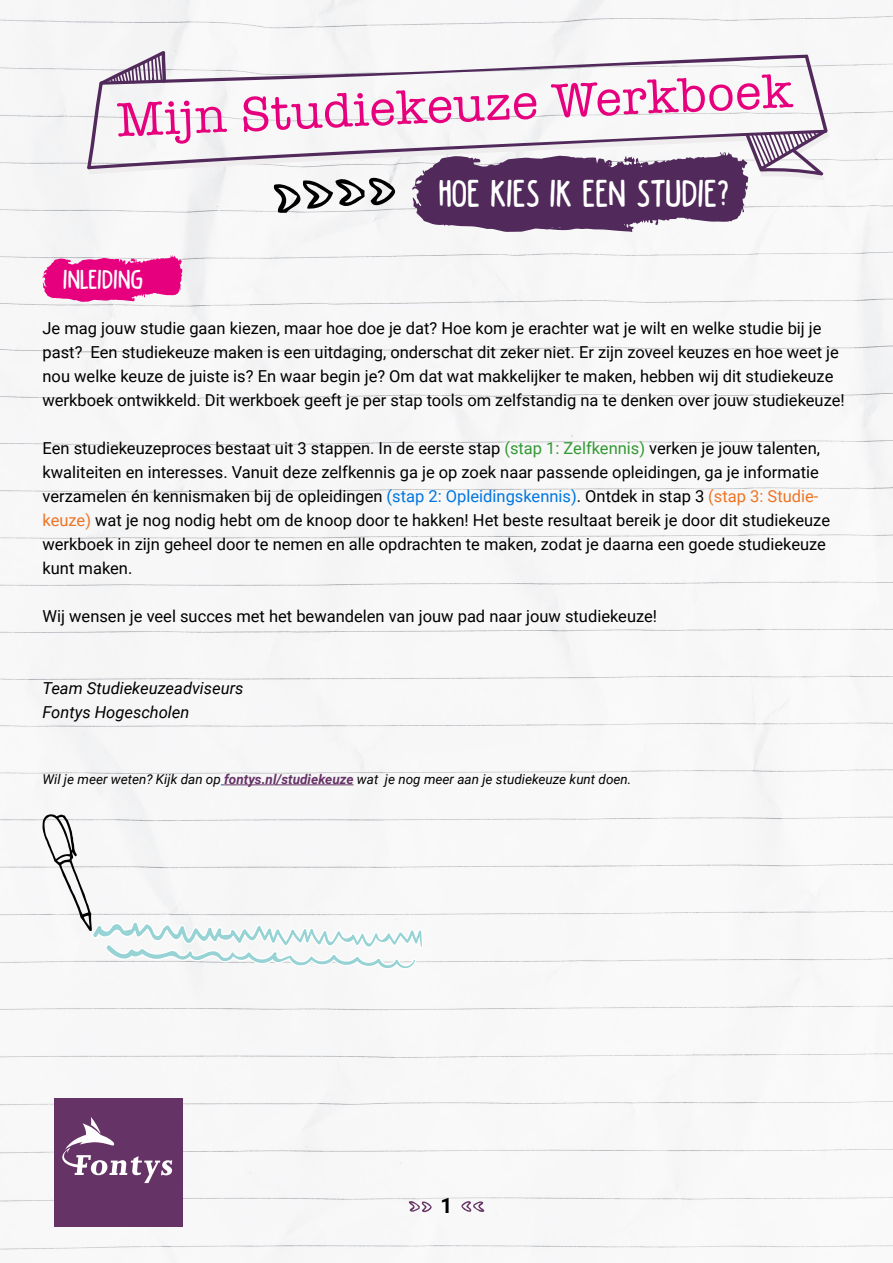
<style>
.page{position:relative;width:893px;height:1263px;background:#fff}
.page>*{position:absolute;margin:0;border:0;box-sizing:border-box;transform-origin:0 0}
.t1{font:49.5px "American Typewriter";color:#e6007d}
.t2{font:700 38.25px "Black Coffee";color:#fff}
.t3{font:700 27px "Black Coffee";color:#fff}
.t4{font:700 21px "Roboto";color:#000}
.t5{font:16.5px/24px "Roboto";color:#000}
.t6{font:italic 16.5px/24px "Roboto";color:#000}
.t7{font:italic 13.5px "Roboto";color:#000}
.s1{color:#393}
.s2{color:#0076e0}
.s3{color:#ee7425}
.s4{font-weight:700;color:#636}
</style>
<div class="page">
<img style="left:0;top:0;width:893px;height:1263px">
<svg style="left:409px;top:1199px;width:23px;height:16px"></svg>
<svg style="left:461px;top:1198px;width:23px;height:16px"></svg>
<svg style="left:87px;top:51px;width:742px;height:181px"></svg>
<svg style="left:43px;top:255px;width:139px;height:47px"></svg>
<svg style="left:42px;top:814px;width:382px;height:205px"></svg>
<div style="left:54px;top:1098px;width:128px;height:129px;background:#636"></div>
<svg style="left:62px;top:1117px;width:110px;height:66px"></svg>
<hr style="left:224px;top:784px;width:130px;height:1px;background:#636">
<h1 class="t1" style="left:115px;top:79px;width:678px;rotate:-2deg">Mijn Studiekeuze Werkboek</h1>
<h2 class="t2" style="left:440px;top:171px;width:293px">HOE KIES IK EEN STUDIE?</h2>
<h3 class="t3" style="left:64px;top:263px;width:81px">INLEIDING</h3>
<p class="t5" style="left:43px;top:316px;width:804px">Je mag jouw studie gaan kiezen, maar hoe doe je dat? Hoe kom je erachter wat je wilt en welke studie bij je past? Een studiekeuze maken is een uitdaging, onderschat dit zeker niet. Er zijn zoveel keuzes en hoe weet je nou welke keuze de juiste is? En waar begin je? Om dat wat makkelijker te maken, hebben wij dit studiekeuze werkboek ontwikkeld. Dit werkboek geeft je per stap tools om zelfstandig na te denken over jouw studiekeuze!</p>
<p class="t5" style="left:43px;top:436px;width:789px">Een studiekeuzeproces bestaat uit 3 stappen. In de eerste stap <span class="s1">(stap 1: Zelfkennis)</span> verken je jouw talenten, kwaliteiten en interesses. Vanuit deze zelfkennis ga je op zoek naar passende opleidingen, ga je informatie verzamelen én kennismaken bij de opleidingen <span class="s2">(stap 2: Opleidingskennis)</span>. Ontdek in stap 3 <span class="s3">(stap 3: Studie&shy;keuze)</span> wat je nog nodig hebt om de knoop door te hakken! Het beste resultaat bereik je door dit studiekeuze werkboek in zijn geheel door te nemen en alle opdrachten te maken, zodat je daarna een goede studiekeuze kunt maken.</p>
<p class="t5" style="left:43px;top:604px;width:616px">Wij wensen je veel succes met het bewandelen van jouw pad naar jouw studiekeuze!</p>
<p class="t6" style="left:43px;top:676px;width:203px">Team Studiekeuzeadviseurs<br>Fontys Hogescholen</p>
<p class="t7" style="left:43px;top:770px;width:590px">Wil je meer weten? Kijk dan op <span class="s4">fontys.nl/studiekeuze</span> wat je nog meer aan je studiekeuze kunt doen.</p>
<p class="t4" style="left:440px;top:1191px;width:14px">1</p>
</div>
